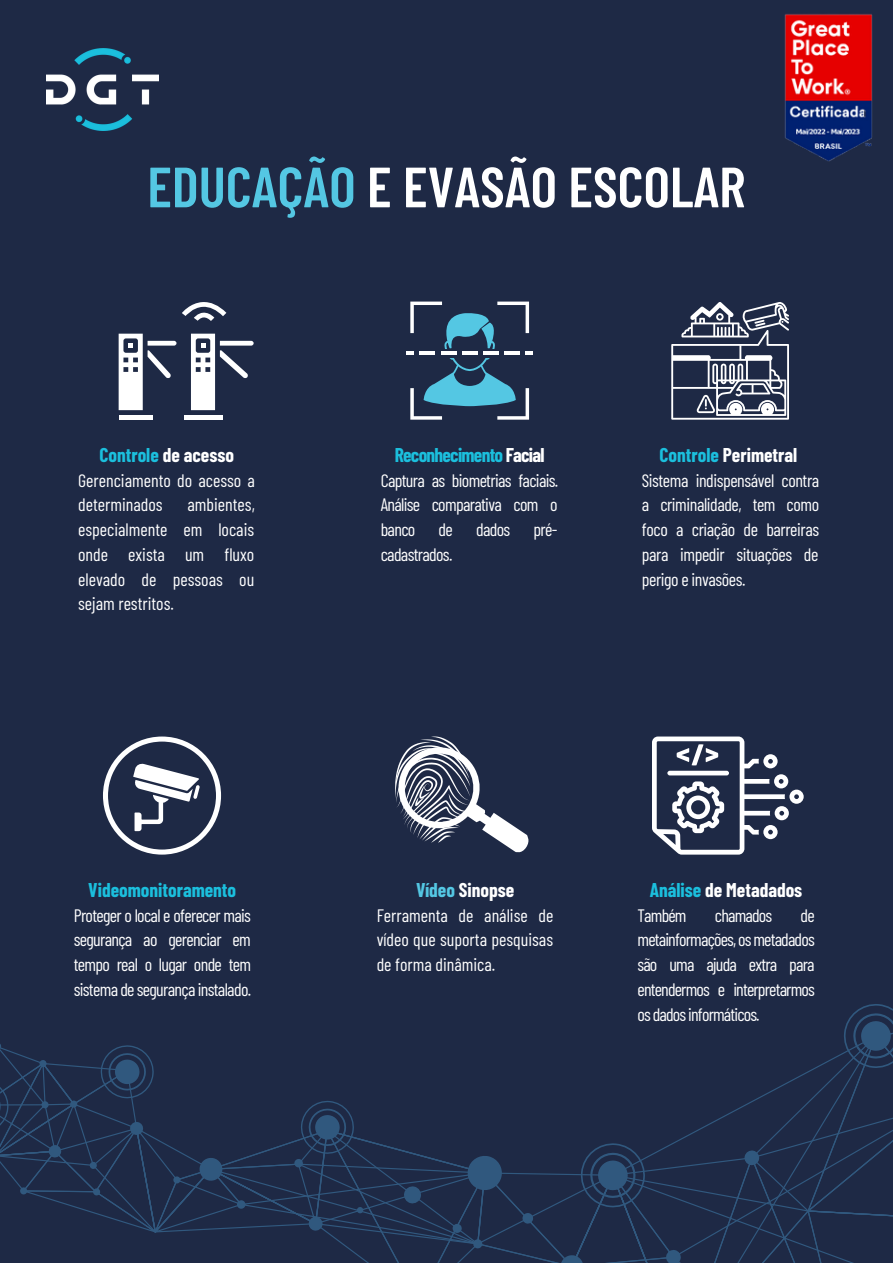
<style>
.page{position:relative;width:893px;height:1264px;background:#fff}
.page>*{position:absolute;margin:0;border:0;box-sizing:border-box;transform-origin:0 0}
.t1{font:600 56.7px "Barlow Condensed";color:#fff}
.t2{font:700 19.5px "Barlow Condensed";color:#fff}
.t3{font:700 19.5px "Barlow Condensed";color:#1bbfdd}
.t4{font:700 19.5px "Barlow Condensed";letter-spacing:-.035em;color:#1bbfdd}
.t5{font:18px/24.8px "Barlow Condensed";letter-spacing:-.025em;color:#fff;text-align:justify}
.t6{font:18px/24.8px "Barlow Condensed";color:#fff}
.t7{font:18px "Barlow Condensed";letter-spacing:-.045em;color:#fff}
.s1{color:#54c7e3}
.s2{color:#fff}
.s3{color:#1bbfdd}
</style>
<div class="page">
<div style="left:0;top:0;width:892px;height:1262px;background:#1e2945"></div>
<img style="left:46px;top:48px;width:113px;height:82px">
<img style="left:784px;top:13px;width:89px;height:149px">
<svg style="left:191px;top:333px;width:62px;height:77px"></svg>
<hr style="left:184px;top:415px;width:38px;height:4px;background:#fff">
<svg style="left:182px;top:302px;width:44px;height:19px"></svg>
<hr style="left:119px;top:415px;width:33px;height:4px;background:#fff">
<svg style="left:119px;top:333px;width:57px;height:77px"></svg>
<svg style="left:406px;top:301px;width:126px;height:118px"></svg>
<svg style="left:671px;top:302px;width:118px;height:117px"></svg>
<svg style="left:103px;top:736px;width:118px;height:118px"></svg>
<svg style="left:652px;top:736px;width:151px;height:118px"></svg>
<svg style="left:395px;top:736px;width:134px;height:117px"></svg>
<svg style="left:0;top:1004px;width:892px;height:258px"></svg>
<h1 class="t1" style="left:147px;top:151px;width:599px"><span class="s1">EDUCAÇÃO</span> E EVASÃO ESCOLAR</h1>
<p class="t3" style="left:99px;top:442px;width:136px">Controle <span class="s2">de acesso</span></p>
<p class="t6" style="left:78px;top:467px;width:178px">Gerenciamento do acesso a determinados</p>
<p class="t5" style="left:78px;top:492px;width:178px;text-indent:109px">ambientes, especialmente em locais onde exista um fluxo elevado de pessoas ou sejam restritos.</p>
<p class="t3" style="left:88px;top:877px;width:149px">Videomonitoramento</p>
<p class="t5" style="left:74px;top:902px;width:179px">Proteger o local e oferecer mais segurança ao gerenciar em tempo real o lugar onde tem sistema de segurança instalado.</p>
<p class="t4" style="left:395px;top:442px;width:151px">Reconhecimento <span class="s2">Facial</span></p>
<p class="t5" style="left:380px;top:467px;width:179px">Captura as biometrias faciais.<br>Análise comparativa com o banco</p>
<p class="t5" style="left:438px;top:516px;width:16px">de</p>
<p class="t5" style="left:476px;top:516px;width:36px">dados</p>
<p class="t5" style="left:533px;top:516px;width:25px">pré-</p>
<p class="t5" style="left:380px;top:541px;width:73px">cadastrados.</p>
<p class="t2" style="left:659px;top:442px;width:139px"><span class="s3">Controle</span> Perimetral</p>
<p class="t5" style="left:642px;top:467px;width:179px">Sistema indispensável contra a criminalidade, tem como foco a criação de barreiras para impedir situações de perigo e invasões.</p>
<p class="t2" style="left:416px;top:877px;width:100px"><span class="s1">Vídeo</span> Sinopse</p>
<p class="t5" style="left:376px;top:902px;width:178px">Ferramenta de análise de vídeo que suporta pesquisas de forma dinâmica.</p>
<p class="t2" style="left:649px;top:877px;width:154px"><span class="s3">Análise</span> de Metadados</p>
<p class="t5" style="left:637px;top:902px;width:51px">Também</p>
<p class="t7" style="left:715px;top:903px;width:59px">chamados</p>
<p class="t5" style="left:637px;top:902px;width:179px;text-indent:163px">de metainformações, osmetadados são uma ajuda extra para entendermos e interpretarmos os dadosinformáticos.</p>
</div>
